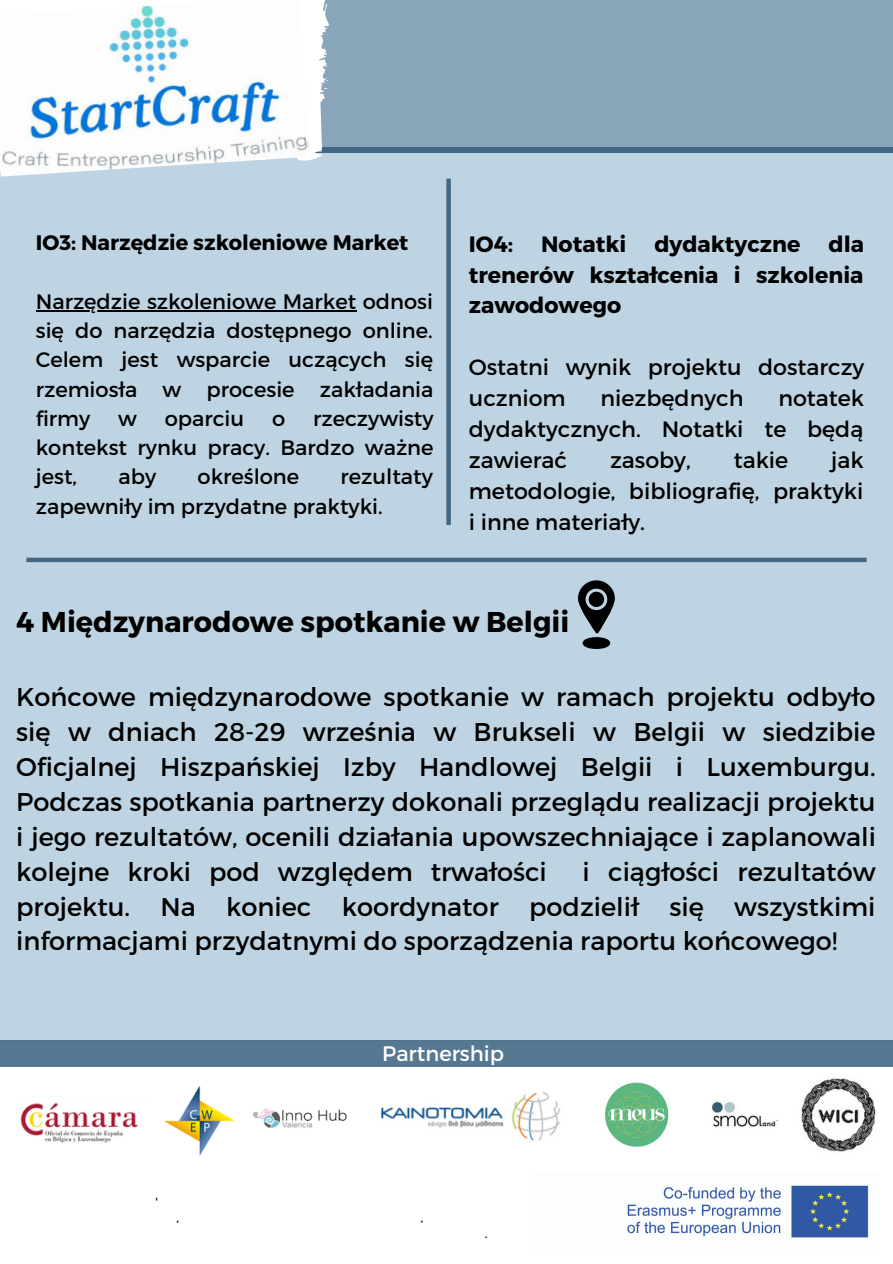
<style>
.page{position:relative;width:893px;height:1264px;background:#fff}
.page>*{position:absolute;margin:0;border:0;box-sizing:border-box;transform-origin:0 0}
.t1{font:700 28.65px "Montserrat";color:#000}
.t2{font:25.65px/34.8px "Montserrat";color:#000;text-align:justify}
.t3{font:22.2px/30.9px "Montserrat";color:#000;text-align:justify}
.t4{font:700 22.2px/30.9px "Montserrat";color:#000;text-align:justify}
.t5{font:21px/29.2px "Montserrat";color:#000;text-align:justify}
.t6{font:700 21px "Montserrat";color:#000}
.t7{font:21px "Montserrat";color:#fff}
.t8{font:12px "Montserrat";color:#000}
</style>
<div class="page">
<div style="left:0;top:0;width:892px;height:1040px;background:#bed4e2"></div>
<img style="left:164px;top:1086px;width:71px;height:69px">
<img style="left:801px;top:1078px;width:75px;height:74px">
<img style="left:605px;top:1082px;width:64px;height:65px">
<img style="left:253px;top:1108px;width:94px;height:20px">
<img style="left:20px;top:1102px;width:118px;height:41px">
<img style="left:381px;top:1091px;width:179px;height:50px">
<div style="left:0;top:1040px;width:892px;height:26px;background:#567891"></div>
<img style="left:711px;top:1101px;width:67px;height:26px">
<img style="left:627px;top:1185px;width:242px;height:53px">
<div style="left:446px;top:178px;width:5px;height:347px;background:#426984"></div>
<div style="left:0;top:0;width:892px;height:147px;background:#88a5b9"></div>
<div style="left:0;top:147px;width:892px;height:6px;background:#426984"></div>
<svg style="left:309px;top:0;width:19px;height:160px;fill:#fff"></svg>
<img style="left:0;top:0;width:309px;height:177px">
<div style="left:26px;top:557px;width:840px;height:5px;background:#426984"></div>
<div style="left:582px;top:637px;width:28px;height:12px;background:#000;border-radius:50%"></div>
<svg style="left:578px;top:580px;width:36px;height:53px"></svg>
<hr style="left:36px;top:310px;width:320px;height:1px;background:#000">
<p class="t6" style="left:36px;top:229px;width:374px">IO3: Narzędzie szkoleniowe Market</p>
<p class="t5" style="left:36px;top:286px;width:399px">Narzędzie szkoleniowe Market odnosi się do narzędzia dostępnego online.<br>Celem jest wsparcie uczących się rzemiosła w procesie zakładania firmy</p>
<p class="t5" style="left:36px;top:403px;width:399px;text-indent:277px">rzeczywisty kontekst rynku pracy. Bardzo ważne jest,</p>
<p class="t5" style="left:118px;top:403px;width:20px">w</p>
<p class="t5" style="left:165px;top:403px;width:81px">oparciu</p>
<p class="t5" style="left:272px;top:403px;width:15px">o</p>
<p class="t5" style="left:118px;top:461px;width:39px">aby</p>
<p class="t5" style="left:197px;top:461px;width:103px">określone</p>
<p class="t5" style="left:36px;top:461px;width:398px;text-indent:305px">rezultaty zapewniły im przydatne praktyki.</p>
<p class="t4" style="left:469px;top:227px;width:46px">IO4:</p>
<p class="t4" style="left:541px;top:227px;width:86px">Notatki</p>
<p class="t4" style="left:654px;top:227px;width:147px">dydaktyczne</p>
<p class="t4" style="left:469px;top:227px;width:397px;text-indent:359px">dla trenerów kształcenia i szkolenia zawodowego</p>
<p class="t3" style="left:469px;top:351px;width:397px">Ostatni wynik projektu dostarczy uczniom</p>
<p class="t3" style="left:600px;top:381px;width:144px">niezbędnych</p>
<p class="t3" style="left:469px;top:381px;width:397px;text-indent:309px">notatek dydaktycznych. Notatki te będą zawierać</p>
<p class="t3" style="left:469px;top:443px;width:396px;text-indent:362px">jak metodologie, bibliografię, praktyki i inne materiały.</p>
<p class="t3" style="left:610px;top:443px;width:82px">zasoby,</p>
<p class="t3" style="left:733px;top:443px;width:56px">takie</p>
<p class="t1" style="left:16px;top:603px;width:554px">4 Międzynarodowe spotkanie w Belgii</p>
<p class="t2" style="left:16px;top:678px;width:861px">Końcowe międzynarodowe spotkanie w ramach projektu odbyło się w dniach 28-29 września w Brukseli w Belgii w siedzibie Oficjalnej Hiszpańskiej Izby Handlowej Belgii i Luxemburgu.<br>Podczas spotkania partnerzy dokonali przeglądu realizacji projektu i jego rezultatów, ocenili działania upowszechniające i zaplanowali kolejne kroki pod względem trwałości</p>
<p class="t2" style="left:16px;top:852px;width:860px;text-indent:566px">i ciągłości rezultatów projektu. Na koniec koordynator podzielił się wszystkimi informacjami przydatnymi do sporządzenia raportu końcowego!</p>
<p class="t7" style="left:382px;top:1039px;width:123px">Partnership</p>
<p class="t8" style="left:155px;top:1194px;width:4px">'</p>
<p class="t8" style="left:176px;top:1210px;width:4px">,</p>
<p class="t8" style="left:421px;top:1210px;width:4px">,</p>
<p class="t8" style="left:484px;top:1226px;width:4px">.</p>
</div>
